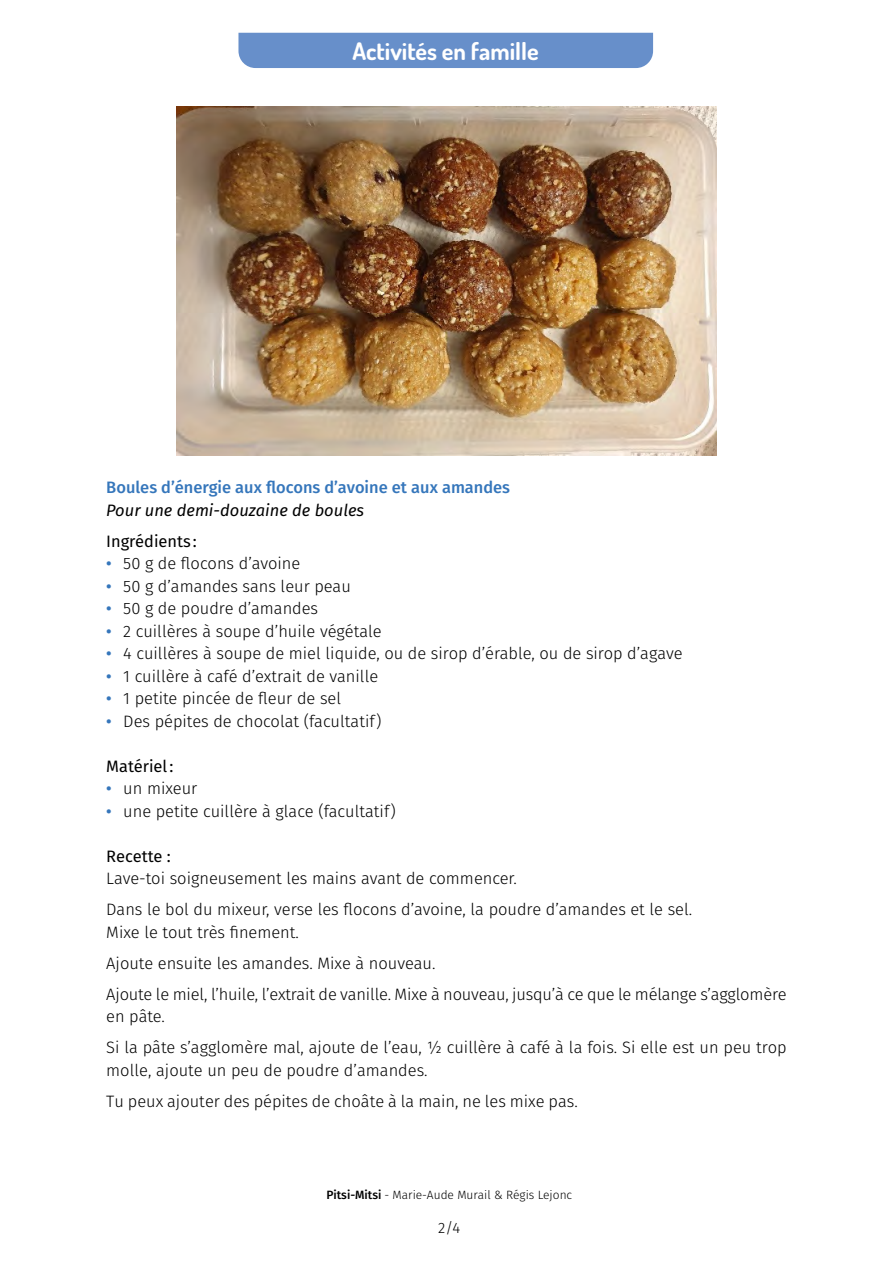
<style>
.page{position:relative;width:893px;height:1263px;background:#fff}
.page>*{position:absolute;margin:0;border:0;box-sizing:border-box;transform-origin:0 0}
.t1{font:700 24px "Dosis";color:#fff}
.t2{font:300 16.5px/31px "Fira Sans";color:#000}
.t3{font:500 16.5px "Fira Sans";color:#3576bb}
.t4{font:16.5px "Fira Sans";color:#000}
.t5{font:italic 16.5px "Fira Sans";color:#000}
.t6{font:300 15px "Fira Sans";color:#000}
.t7{font:300 12px "Fira Sans";color:#000}
.s1{font-weight:500;color:#3576bb}
.s2{font-weight:500}
</style>
<div class="page">
<div style="left:238px;top:33px;width:415px;height:35px;background:#678fca"></div>
<img style="left:177px;top:106px;width:539px;height:349px">
<h1 class="t1" style="left:352px;top:35px;width:188px">Activités en famille</h1>
<p class="t3" style="left:106px;top:474px;width:405px">Boules d’énergie aux flocons d’avoine et aux amandes</p>
<p class="t5" style="left:106px;top:498px;width:259px">Pour une demi-douzaine de boules</p>
<p class="t4" style="left:106px;top:528px;width:92px">Ingrédients :</p>
<p class="t2" style="left:106px;top:548px;width:196px"><span class="s1">•</span> 50 g de flocons d’avoine</p>
<p class="t2" style="left:106px;top:570px;width:246px"><span class="s1">•</span> 50 g d’amandes sans leur peau</p>
<p class="t2" style="left:106px;top:593px;width:213px"><span class="s1">•</span> 50 g de poudre d’amandes</p>
<p class="t2" style="left:106px;top:615px;width:277px"><span class="s1">•</span> 2 cuillères à soupe d’huile végétale</p>
<p class="t2" style="left:106px;top:638px;width:578px"><span class="s1">•</span> 4 cuillères à soupe de miel liquide, ou de sirop d’érable, ou de sirop d’agave</p>
<p class="t2" style="left:106px;top:660px;width:273px"><span class="s1">•</span> 1 cuillère à café d’extrait de vanille</p>
<p class="t2" style="left:106px;top:683px;width:236px"><span class="s1">•</span> 1 petite pincée de fleur de sel</p>
<p class="t2" style="left:106px;top:705px;width:277px"><span class="s1">•</span> Des pépites de chocolat (facultatif)</p>
<p class="t4" style="left:106px;top:753px;width:69px">Matériel:</p>
<p class="t2" style="left:106px;top:773px;width:93px"><span class="s1">•</span> un mixeur</p>
<p class="t2" style="left:106px;top:795px;width:291px"><span class="s1">•</span> une petite cuillère à glace (facultatif)</p>
<p class="t4" style="left:106px;top:843px;width:66px">Recette :</p>
<p class="t2" style="left:106px;top:863px;width:587px">Lave-toi soigneusement les mains avant de commencer.<br>Dans le bol du mixeur, verse les flocons d’avoine, la poudre d’amandes et le sel.</p>
<p class="t2" style="left:106px;top:916px;width:682px">Mixe le tout très finement.<br>Ajoute ensuite les amandes. Mixe à nouveau.<br>Ajoute le miel, l’huile, l’extrait de vanille. Mixe à nouveau, jusqu’à ce que le mélange s’agglomère</p>
<p class="t2" style="left:106px;top:1001px;width:682px">en pâte.<br>Si la pâte s’agglomère mal, ajoute de l’eau, ½ cuillère à café à la fois. Si elle est un peu trop</p>
<p class="t2" style="left:106px;top:1054px;width:473px">molle, ajoute un peu de poudre d’amandes.<br>Tu peux ajouter des pépites de choâte à la main, ne les mixe pas.</p>
<p class="t7" style="left:326px;top:1186px;width:247px"><span class="s2">Pitsi-Mitsi</span> - Marie-Aude Murail &amp; Régis Lejonc</p>
<p class="t6" style="left:438px;top:1217px;width:24px">2/4</p>
</div>
